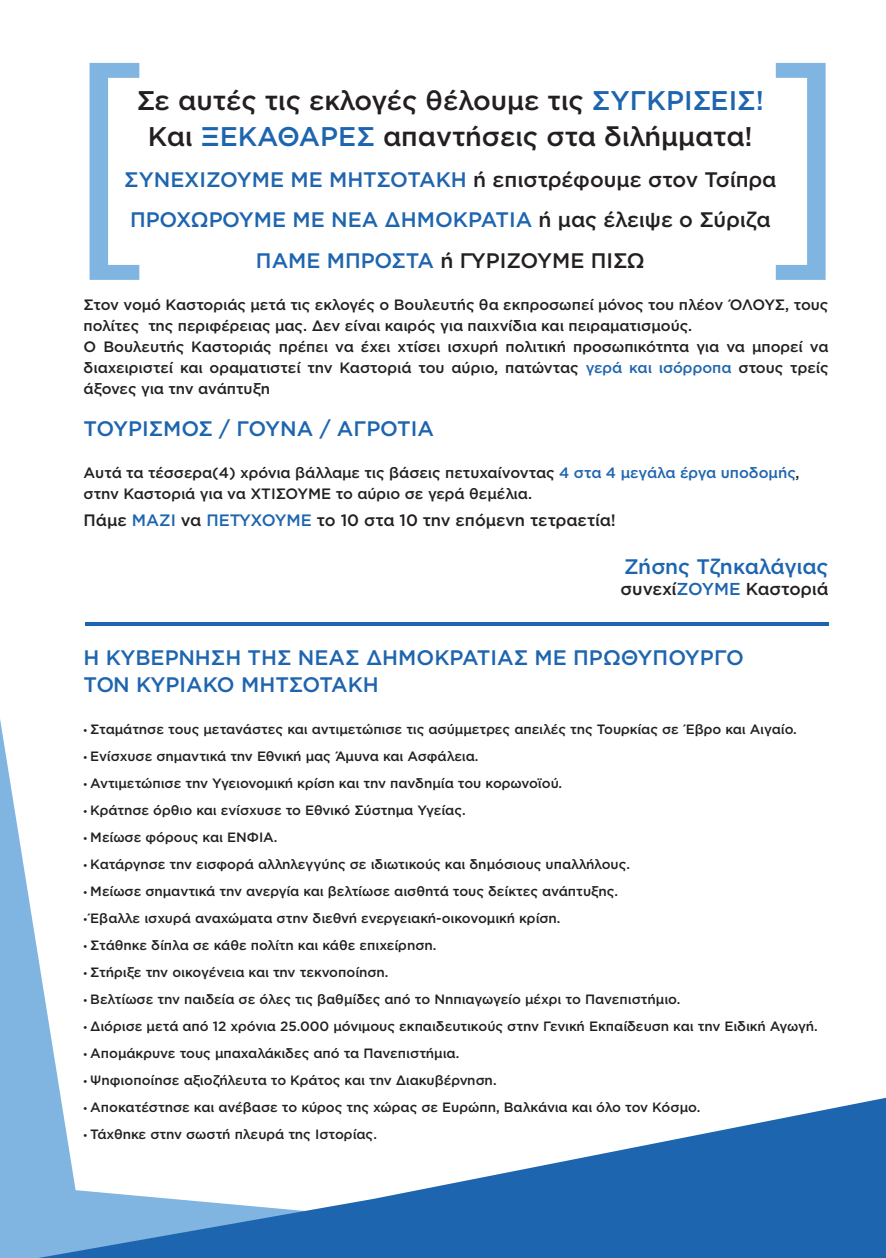
<style>
.page{position:relative;width:886px;height:1258px;background:#fff}
.page>*{position:absolute;margin:0;border:0;box-sizing:border-box;transform-origin:0 0}
.t1{font:500 27px/36px "Gotham Greek";color:#231f20;text-align:center}
.t2{font:500 21px/40.5px "Gotham Greek";color:#1e65af;text-align:center}
.t3{font:500 17.25px "Gotham Greek";color:#231f20}
.t4{font:500 16.5px "Gotham Greek";color:#231f20}
.t5{font:500 15px/21px "Gotham Greek";color:#231f20}
.t6{font:500 13.5px "Gotham Greek";color:#231f20}
.s1{color:#1e65af}
.s2{color:#231f20}
.s3{font-family:"Myriad Pro";font-weight:400}
</style>
<div class="page">
<svg style="left:0;top:719px;width:61px;height:538px;fill:#80b4e1"></svg>
<svg style="left:38px;top:1097px;width:848px;height:160px"></svg>
<hr style="left:85px;top:622px;width:743px;height:3px;background:#1e65af">
<svg style="left:90px;top:63px;width:49px;height:217px"></svg>
<svg style="left:776px;top:63px;width:49px;height:217px"></svg>
<h1 class="t1" style="left:137px;top:82px;width:629px">Σε αυτές τις εκλογές θέλουμε τις <span class="s1">ΣΥΓΚΡIΣΕΙΣ!<br></span>Και <span class="s1">ΞΕΚΑΘΑΡΕΣ</span> απαντήσεις στα διλήμματα!</h1>
<h2 class="t2" style="left:124px;top:159px;width:653px">ΣΥΝΕΧΙΖΟΥΜΕ ΜΕ ΜΗΤΣΟΤΑΚΗ <span class="s2">ή επιστρέφουμε στον Τσίπρα<br></span>ΠΡΟΧΩΡΟΥΜΕ ΜΕ ΝΕΑ ΔΗΜΟΚΡΑΤΙΑ <span class="s2">ή μας έλειψε ο Σύριζα<br></span>ΠΑΜΕ ΜΠΡΟΣΤΑ <span class="s2">ή ΓΥΡΙΖΟΥΜΕ ΠΙΣΩ</span></h2>
<p class="t5" style="left:84px;top:294px;width:746px">Στον νομό Καστοριάς μετά τις εκλογές ο Βουλευτής θα εκπροσωπεί μόνος του πλέον ΌΛΟΥΣ, τους πολίτες της περιφέρειας μας. Δεν είναι καιρός για παιχνίδια και πειραματισμούς.<br>Ο Βουλευτής Καστοριάς πρέπει να έχει χτίσει ισχυρή πολιτική προσωπικότητα για να μπορεί να διαχειριστεί και οραματιστεί την Καστοριά του αύριο, πατώντας <span class="s1">γερά και ισόρροπα</span> στους τρείς άξονες για την ανάπτυξη</p>
<h2 class="t2" style="left:84px;top:408px;width:352px">ΤΟΥΡΙΣΜΟΣ / ΓΟΥΝΑ / ΑΓΡΟΤΙΑ</h2>
<p class="t5" style="left:84px;top:462px;width:717px">Αυτά τα τέσσερα(4) χρόνια βάλλαμε τις βάσεις πετυχαίνοντας <span class="s1">4 στα 4 μεγάλα έργα υποδομής</span>, στην Καστοριά για να ΧΤΙΣΟΥΜΕ το αύριο σε γερά θεμέλια.</p>
<p class="t4" style="left:84px;top:511px;width:534px">Πάμε <span class="s1">ΜΑΖΙ</span> να <span class="s1">ΠΕΤΥΧΟΥΜΕ</span> το 10 στα 10 την επόμενη τετραετία!</p>
<h2 class="t2" style="left:624px;top:546px;width:206px">Ζήσης Τζηκαλάγιας</h2>
<p class="t3" style="left:620px;top:579px;width:209px">συνεχί<span class="s1">ΖΟΥΜΕ</span> Καστοριά</p>
<h2 class="t2" style="left:84px;top:643px;width:662px;line-height:27px;text-align:left">Η ΚΥΒΕΡΝΗΣΗ ΤΗΣ ΝΕΑΣ ΔΗΜΟΚΡΑΤΙΑΣ ΜΕ ΠΡΩΘΥΠΟΥΡΓΟ<br>ΤΟΝ ΚΥΡΙΑΚΟ ΜΗΤΣΟΤΑΚΗ</h2>
<p class="t6" style="left:84px;top:721px;width:715px"><span class="s3">•</span> Σταμάτησε τους μετανάστες και αντιμετώπισε τις ασύμμετρες απειλές της Τουρκίας σε Έβρο και Αιγαίο.</p>
<p class="t6" style="left:84px;top:748px;width:396px"><span class="s3">•</span> Ενίσχυσε σημαντικά την Εθνική μας Άμυνα και Ασφάλεια.</p>
<p class="t6" style="left:84px;top:775px;width:480px"><span class="s3">•</span> Αντιμετώπισε την Υγειονομική κρίση και την πανδημία του κορωνοϊού.</p>
<p class="t6" style="left:84px;top:802px;width:384px"><span class="s3">•</span> Κράτησε όρθιο και ενίσχυσε το Εθνικό Σύστημα Υγείας.</p>
<p class="t6" style="left:84px;top:829px;width:195px"><span class="s3">•</span> Μείωσε φόρους και ΕΝΦΙΑ.</p>
<p class="t6" style="left:84px;top:856px;width:548px"><span class="s3">•</span> Κατάργησε την εισφορά αλληλεγγύης σε ιδιωτικούς και δημόσιους υπαλλήλους.</p>
<p class="t6" style="left:84px;top:883px;width:536px"><span class="s3">•</span> Μείωσε σημαντικά την ανεργία και βελτίωσε αισθητά τους δείκτες ανάπτυξης.</p>
<p class="t6" style="left:84px;top:910px;width:478px"><span class="s3">•</span> Έβαλλε ισχυρά αναχώματα στην διεθνή ενεργειακή-οικονομική κρίση.</p>
<p class="t6" style="left:84px;top:937px;width:354px"><span class="s3">•</span> Στάθηκε δίπλα σε κάθε πολίτη και κάθε επιχείρηση.</p>
<p class="t6" style="left:84px;top:964px;width:306px"><span class="s3">•</span> Στήριξε την οικογένεια και την τεκνοποίηση.</p>
<p class="t6" style="left:84px;top:991px;width:598px"><span class="s3">•</span> Βελτίωσε την παιδεία σε όλες τις βαθμίδες από το Νηπιαγωγείο μέχρι το Πανεπιστήμιο.</p>
<p class="t6" style="left:84px;top:1018px;width:735px"><span class="s3">•</span> Διόρισε μετά από 12 χρόνια 25.000 μόνιμους εκπαιδευτικούς στην Γενική Εκπαίδευση και την Ειδική Αγωγή.</p>
<p class="t6" style="left:84px;top:1045px;width:377px"><span class="s3">•</span> Απομάκρυνε τους μπαχαλάκιδες από τα Πανεπιστήμια.</p>
<p class="t6" style="left:84px;top:1072px;width:414px"><span class="s3">•</span> Ψηφιοποίησε αξιοζήλευτα το Κράτος και την Διακυβέρνηση.</p>
<p class="t6" style="left:84px;top:1099px;width:618px"><span class="s3">•</span> Αποκατέστησε και ανέβασε το κύρος της χώρας σε Ευρώπη, Βαλκάνια και όλο τον Κόσμο.</p>
<p class="t6" style="left:84px;top:1126px;width:295px"><span class="s3">•</span> Τάχθηκε στην σωστή πλευρά της Ιστορίας.</p>
</div>
